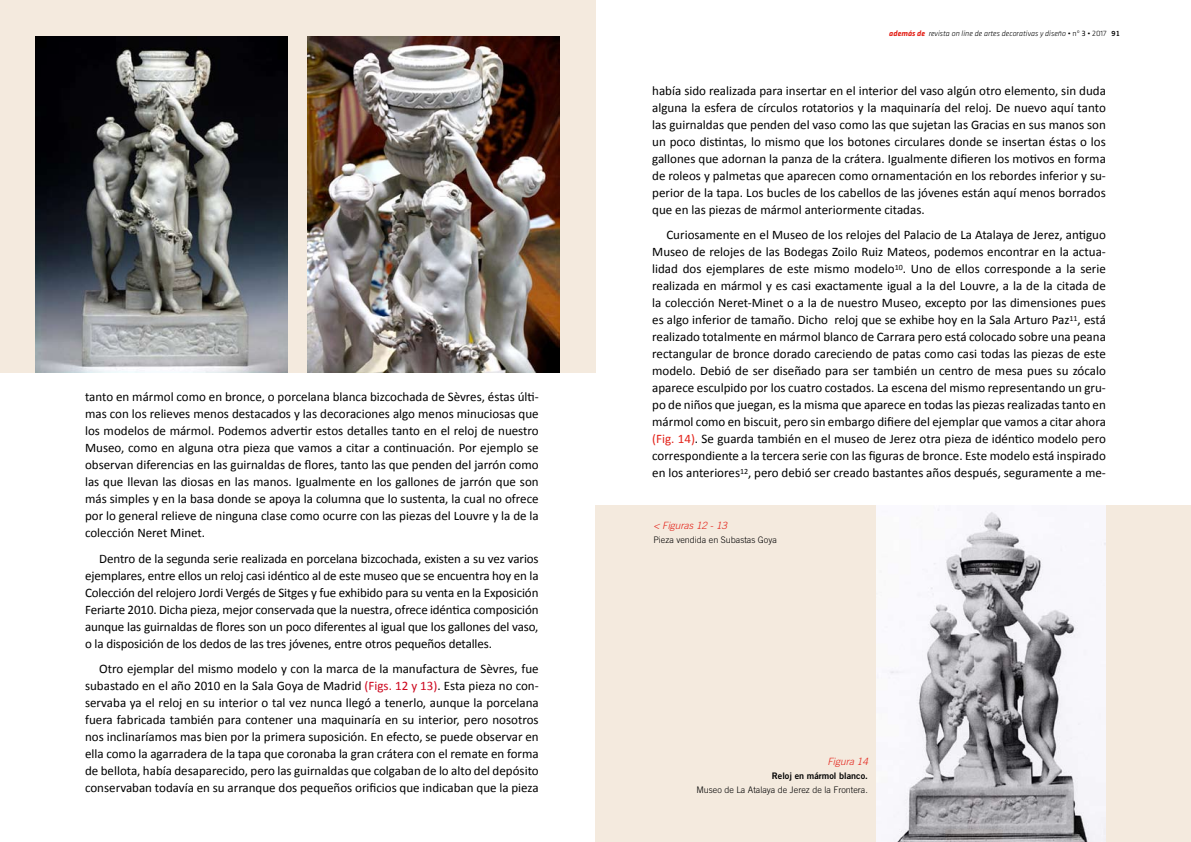
<style>
.page{position:relative;width:1191px;height:842px;background:#fff}
.page>*{position:absolute;margin:0;border:0;box-sizing:border-box;transform-origin:0 0}
.t1{font:13px/17px "Calibri";color:#000;text-align:justify}
.t2{font:italic 300 10px "Trade Gothic LT";color:#e32219}
.t3{font:300 9px "Trade Gothic LT";color:#000}
.t4{font:9px "Trade Gothic LT Bold Two";color:#000}
.t5{font:italic 300 8px "Klavika";color:#000}
.s1{color:#cd071e}
.s2{font-weight:700;color:#e32219}
.s3{font-style:normal}
.s4{font-weight:400;font-style:normal}
.s5{font-family:"Trade Gothic LT Bold Two";font-weight:400;font-style:normal;font-size:7px}
.s6{color:#e32219}
</style>
<div class="page">
<div style="left:0;top:0;width:595px;height:372px;background:#f4eade"></div>
<div style="left:595px;top:506px;width:596px;height:336px;background:#f4eade"></div>
<img style="left:35px;top:36px;width:252px;height:336px">
<img style="left:307px;top:36px;width:252px;height:336px">
<img style="left:876px;top:506px;width:230px;height:335px">
<p class="t1" style="left:85px;top:388px;width:455px">tanto en mármol como en bronce, o porcelana blanca bizcochada de Sèvres, éstas últi&shy;mas con los relieves menos destacados y las decoraciones algo menos minuciosas que los modelos de mármol. Podemos advertir estos detalles tanto en el reloj de nuestro Museo, como en alguna otra pieza que vamos a citar a continuación. Por ejemplo se observan diferencias en las guirnaldas de flores, tanto las que penden del jarrón como las que llevan las diosas en las manos. Igualmente en los gallones de jarrón que son más simples y en la basa donde se apoya la columna que lo sustenta, la cual no ofrece por lo general relieve de ninguna clase como ocurre con las piezas del Louvre y la de la colección Neret Minet.</p>
<p class="t1" style="left:85px;top:549px;width:455px;text-indent:14px">Dentro de la segunda serie realizada en porcelana bizcochada, existen a su vez varios ejemplares, entre ellos un reloj casi idéntico al de este museo que se encuentra hoy en la Colección del relojero Jordi Vergés de Sitges y fue exhibido para su venta en la Exposición Feriarte 2010. Dicha pieza, mejor conservada que la nuestra, ofrece idéntica composición aunque las guirnaldas de flores son un poco diferentes al igual que los gallones del vaso, o la disposición de los dedos de las tres jóvenes, entre otros pequeños detalles.</p>
<p class="t1" style="left:85px;top:660px;width:455px;text-indent:14px">Otro ejemplar del mismo modelo y con la marca de la manufactura de Sèvres, fue subastado en el año 2010 en la Sala Goya de Madrid <span class="s1">(Figs. 12 y 13)</span>. Esta pieza no con&shy;servaba ya el reloj en su interior o tal vez nunca llegó a tenerlo, aunque la porcelana fuera fabricada también para contener una maquinaría en su interior, pero nosotros nos inclinaríamos mas bien por la primera suposición. En efecto, se puede observar en ella como la agarradera de la tapa que coronaba la gran crátera con el remate en forma de bellota, había desaparecido, pero las guirnaldas que colgaban de lo alto del depósito conservaban todavía en su arranque dos pequeños orificios que indicaban que la pieza</p>
<p class="t5" style="left:889px;top:29px;width:232px"><span class="s2">además de</span> revista on line de artes decorativas y diseño <span class="s3">• nº</span> <span class="s4">3</span> <span class="s3">• 2017</span> <span class="s5">91</span></p>
<p class="t1" style="left:652px;top:81px;width:455px">había sido realizada para insertar en el interior del vaso algún otro elemento, sin duda alguna la esfera de círculos rotatorios y la maquinaría del reloj. De nuevo aquí tanto las guirnaldas que penden del vaso como las que sujetan las Gracias en sus manos son un poco distintas, lo mismo que los botones circulares donde se insertan éstas o los gallones que adornan la panza de la crátera. Igualmente difieren los motivos en forma de roleos y palmetas que aparecen como ornamentación en los rebordes inferior y su&shy;perior de la tapa. Los bucles de los cabellos de las jóvenes están aquí menos borrados que en las piezas de mármol anteriormente citadas.</p>
<p class="t1" style="left:652px;top:226px;width:455px;text-indent:14px">Curiosamente en el Museo de los relojes del Palacio de La Atalaya de Jerez, antiguo Museo de relojes de las Bodegas Zoilo Ruiz Mateos, podemos encontrar en la actua&shy;lidad dos ejemplares de este mismo modelo<sup>10</sup>. Uno de ellos corresponde a la serie realizada en mármol y es casi exactamente igual a la del Louvre, a la de la citada de la colección Neret-Minet o a la de nuestro Museo, excepto por las dimensiones pues es algo inferior de tamaño. Dicho reloj que se exhibe hoy en la Sala Arturo Paz<sup>11</sup>, está realizado totalmente en mármol blanco de Carrara pero está colocado sobre una peana rectangular de bronce dorado careciendo de patas como casi todas las piezas de este modelo. Debió de ser diseñado para ser también un centro de mesa pues su zócalo aparece esculpido por los cuatro costados. La escena del mismo representando un gru&shy;po de niños que juegan, es la misma que aparece en todas las piezas realizadas tanto en mármol como en biscuit, pero sin embargo difiere del ejemplar que vamos a citar ahora <span class="s6">(Fig. 14)</span>. Se guarda también en el museo de Jerez otra pieza de idéntico modelo pero correspondiente a la tercera serie con las figuras de bronce. Este modelo está inspirado en los anteriores<sup>12</sup>, pero debió ser creado bastantes años después, seguramente a me-</p>
<p class="t2" style="left:653px;top:519px;width:75px">&lt; Figuras 12 - 13</p>
<p class="t3" style="left:653px;top:534px;width:125px">Pieza vendida en Subastas Goya</p>
<p class="t2" style="left:827px;top:755px;width:42px">Figura 14</p>
<p class="t4" style="left:772px;top:770px;width:97px">Reloj en mármol blanco.</p>
<p class="t3" style="left:696px;top:784px;width:173px">Museo de La Atalaya de Jerez de la Frontera.</p>
</div>
